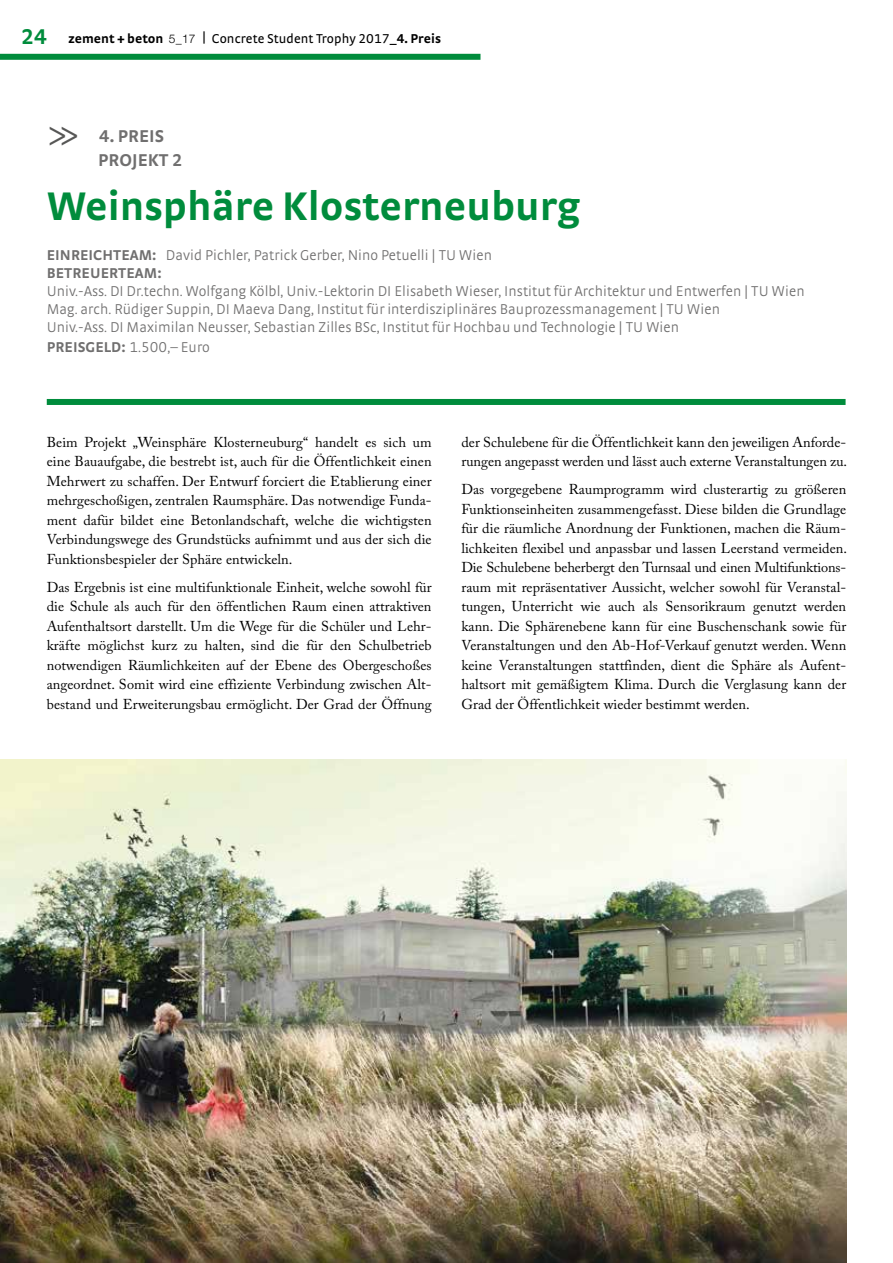
<style>
.page{position:relative;width:893px;height:1263px;background:#fff}
.page>*{position:absolute;margin:0;border:0;box-sizing:border-box;transform-origin:0 0}
.t1{font:700 42px "Strada TF";color:#008c3c}
.t2{font:36px "Helvetica Neue LT";color:#575756;scale:.83 1}
.t3{font:700 22.5px "Strada TF";color:#008c3c}
.t4{font:700 18px/23.7px "Strada TF";letter-spacing:.005em;color:#706f6f}
.t5{font:300 15px/18px "Strada TF";letter-spacing:.005em;color:#706f6f}
.t6{font:14.25px/19.5px "Adobe Caslon Pro";letter-spacing:.005em;color:#000;text-align:justify}
.t7{font:13.5px "Strada TF";letter-spacing:.005em;color:#000}
.t8{font:700 13.5px "Strada";color:#000}
.s1{font-weight:700}
.s2{font-family:"Helvetica Neue LT";font-weight:300;font-size:12px}
</style>
<div class="page">
<div style="left:0;top:54px;width:480px;height:6px;background:#008c3c"></div>
<div style="left:47px;top:399px;width:799px;height:6px;background:#008c3c"></div>
<img style="left:0;top:759px;width:846px;height:504px">
<h3 class="t3" style="left:21px;top:23px;width:27px">24</h3>
<p class="t7" style="left:202px;top:31px;width:240px"><sup>|</sup> Concrete Student Trophy 2017_<span class="s1">4. Preis</span></p>
<p class="t8" style="left:68px;top:31px;width:129px">zement + beton <span class="s2">5_17</span></p>
<h2 class="t2" style="left:78px;top:161px;width:38px;rotate:-180deg">&lt;&lt;</h2>
<p class="t4" style="left:98px;top:124px;width:86px">4. PREIS<br>PROJEKT 2</p>
<h1 class="t1" style="left:47px;top:180px;width:535px">Weinsphäre Klosterneuburg</h1>
<p class="t5" style="left:47px;top:246px;width:447px"><span class="s1">EINREICHTEAM:</span> David Pichler, Patrick Gerber, Nino Petuelli | TU Wien<br><span class="s1">BETREUERTEAM:</span></p>
<p class="t5" style="left:47px;top:282px;width:759px">Univ.-Ass. DI Dr.techn. Wolfgang Kölbl, Univ.-Lektorin DI Elisabeth Wieser, Institut für Architektur und Entwerfen | TU Wien<br>Mag. arch. Rüdiger Suppin, DI Maeva Dang, Institut für interdisziplinäres Bauprozessmanagement | TU Wien<br>Univ.-Ass. DI Maximilan Neusser, Sebastian Zilles BSc, Institut für Hochbau und Technologie | TU Wien</p>
<p class="t5" style="left:47px;top:338px;width:165px"><span class="s1">PREISGELD:</span> 1.500,– Euro</p>
<p class="t6" style="left:47px;top:432px;width:386px">Beim Projekt „Weinsphäre Klosterneuburg“ handelt es sich um eine Bauaufgabe, die bestrebt ist, auch für die Öffentlichkeit einen Mehrwert zu schaffen. Der Entwurf forciert die Etablierung einer mehrgeschoßigen, zentralen Raumsphäre. Das notwendige Funda&shy;ment dafür bildet eine Betonlandschaft, welche die wichtigsten Verbindungswege des Grundstücks aufnimmt und aus der sich die Funktionsbespieler der Sphäre entwickeln.</p>
<p class="t6" style="left:47px;top:577px;width:386px">Das Ergebnis ist eine multifunktionale Einheit, welche sowohl für die Schule als auch für den öffentlichen Raum einen attraktiven Aufenthaltsort darstellt. Um die Wege für die Schüler und Lehr&shy;kräfte möglichst kurz zu halten, sind die für den Schulbetrieb notwendigen Räumlichkeiten auf der Ebene des Obergeschoßes angeordnet. Somit wird eine effiziente Verbindung zwischen Alt&shy;bestand und Erweiterungsbau ermöglicht. Der Grad der Öffnung</p>
<p class="t6" style="left:461px;top:432px;width:387px">der Schulebene für die Öffentlichkeit kann den jeweiligen Anforde&shy;rungen angepasst werden und lässt auch externe Veranstaltungen zu.</p>
<p class="t6" style="left:461px;top:480px;width:387px">Das vorgegebene Raumprogramm wird clusterartig zu größeren Funktionseinheiten zusammengefasst. Diese bilden die Grundlage für die räumliche Anordnung der Funktionen, machen die Räum&shy;lichkeiten flexibel und anpassbar und lassen Leerstand vermeiden.<br>Die Schulebene beherbergt den Turnsaal und einen Multifunktions&shy;raum mit repräsentativer Aussicht, welcher sowohl für Veranstal&shy;tungen, Unterricht wie auch als Sensorikraum genutzt werden kann. Die Sphärenebene kann für eine Buschenschank sowie für Veranstaltungen und den Ab-Hof-Verkauf genutzt werden. Wenn keine Veranstaltungen stattfinden, dient die Sphäre als Aufent&shy;haltsort mit gemäßigtem Klima. Durch die Verglasung kann der Grad der Öffentlichkeit wieder bestimmt werden.</p>
</div>
